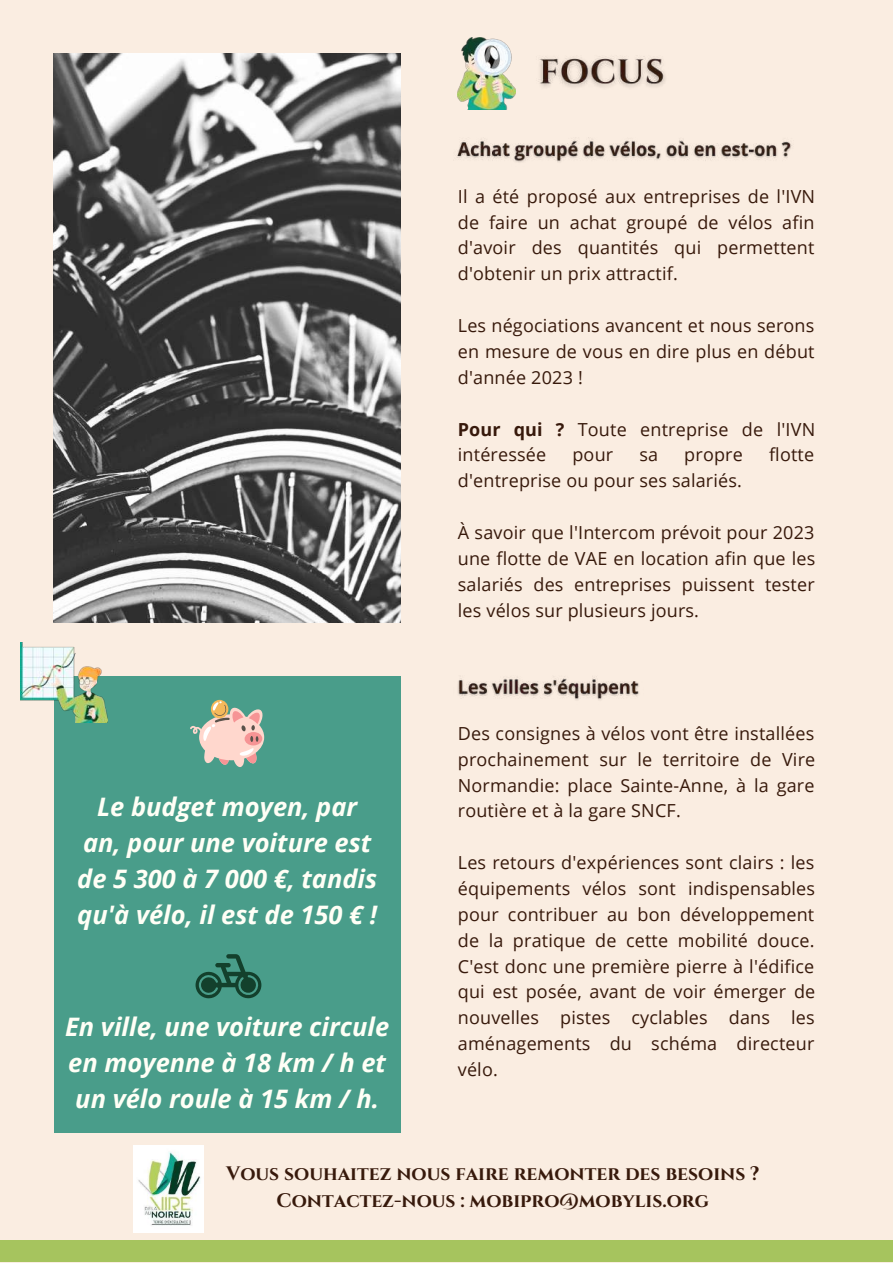
<style>
.page{position:relative;width:893px;height:1264px;background:#fff}
.page>*{position:absolute;margin:0;border:0;box-sizing:border-box;transform-origin:0 0}
.t1{font:italic 700 25.5px/36px "Open Sans";color:#fffff6}
.t2{font:700 19.5px/27px "Cinzel";color:#37190b;text-align:center}
.t3{font:18px/25.8px "Open Sans";letter-spacing:.01em;color:#37190b;text-align:justify}
.s1{font-weight:700}
</style>
<div class="page">
<div style="left:0;top:0;width:892px;height:1262px;background:#faede1"></div>
<div style="left:0;top:1240px;width:892px;height:21px;background:#a6c45e"></div>
<div style="left:54px;top:676px;width:346px;height:457px;background:#499d8a"></div>
<img style="left:54px;top:54px;width:346px;height:569px">
<svg style="left:195px;top:954px;width:66px;height:44px"></svg>
<img style="left:133px;top:1145px;width:70px;height:87px">
<svg style="left:190px;top:701px;width:74px;height:66px"></svg>
<img style="left:458px;top:37px;width:57px;height:72px">
<img style="left:538px;top:56px;width:127px;height:31px">
<img style="left:457px;top:137px;width:335px;height:26px">
<img style="left:458px;top:677px;width:181px;height:23px">
<img style="left:20px;top:643px;width:87px;height:79px">
<h1 class="t1" style="left:77px;top:787px;width:301px;text-align:center">Le budget moyen, par an, pour une voiture est de 5 300 à 7 000 €, tandis qu'à vélo, il est de 150 € !</h1>
<h1 class="t1" style="left:65px;top:1008px;width:325px">En ville, une voiture circule en moyenne à 18 km / h et un vélo roule à 15 km / h.</h1>
<p class="t3" style="left:458px;top:183px;width:359px">Il a été proposé aux entreprises de l'IVN de faire un achat groupé de vélos afin d'avoir des quantités qui permettent d'obtenir un prix attractif.</p>
<p class="t3" style="left:458px;top:312px;width:358px">Les négociations avancent et nous serons en mesure de vous en dire plus en début d'année 2023 !</p>
<p class="t3" style="left:458px;top:415px;width:359px"><span class="s1">Pour qui ?</span> Toute entreprise de l'IVN intéressée</p>
<p class="t3" style="left:572px;top:441px;width:42px">pour</p>
<p class="t3" style="left:639px;top:441px;width:20px">sa</p>
<p class="t3" style="left:684px;top:441px;width:60px">propre</p>
<p class="t3" style="left:769px;top:441px;width:47px">flotte</p>
<p class="t3" style="left:458px;top:467px;width:286px">d'entreprise ou pour ses salariés.</p>
<p class="t3" style="left:458px;top:519px;width:359px">À savoir que l'Intercom prévoit pour 2023 une flotte de VAE en location afin que les salariés des entreprises puissent tester les vélos sur plusieurs jours.</p>
<p class="t3" style="left:458px;top:720px;width:359px">Des consignes à vélos vont être installées prochainement sur le territoire de Vire Normandie: place Sainte-Anne, à la gare routière et à la gare SNCF.</p>
<p class="t3" style="left:458px;top:849px;width:359px">Les retours d'expériences sont clairs : les équipements vélos sont indispensables pour contribuer au bon développement de la pratique de cette mobilité douce.<br>C'est donc une première pierre à l'édifice qui est posée, avant de voir émerger de nouvelles pistes cyclables dans les aménagements du schéma directeur vélo.</p>
<p class="t2" style="left:226px;top:1160px;width:534px">Vous souhaitez nous faire remonter des besoins ?<br>Contactez-nous : mobipro@mobylis.org</p>
</div>
